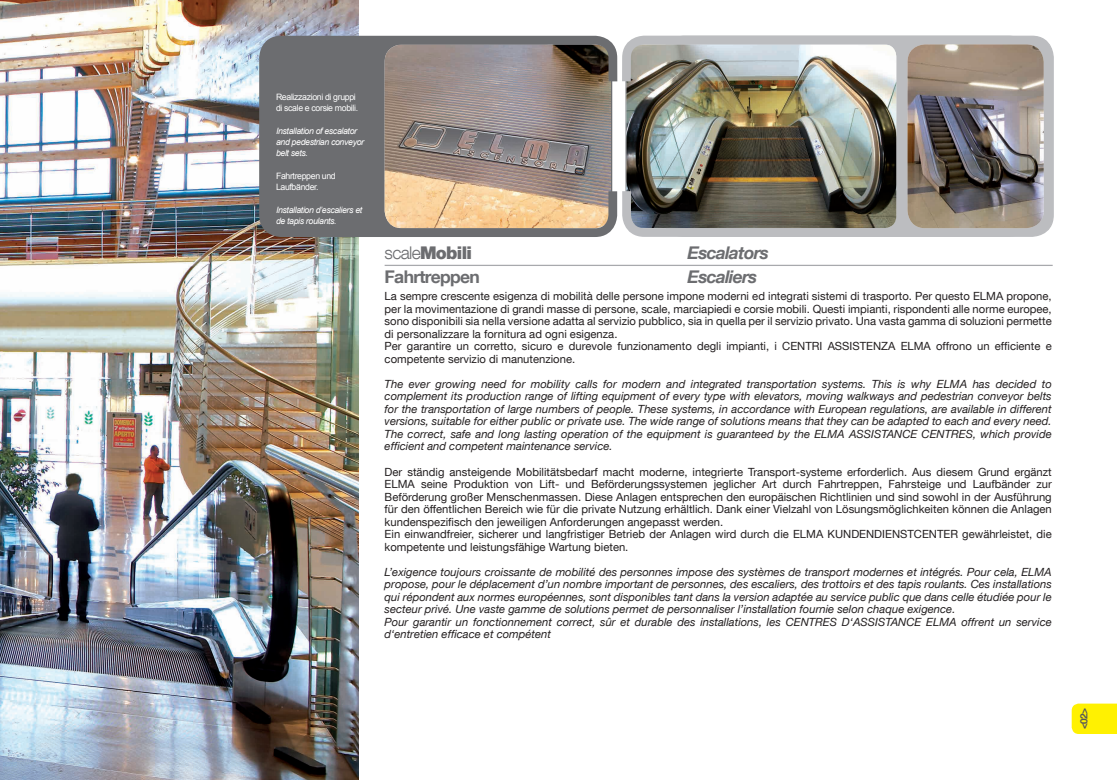
<style>
.page{position:relative;width:1117px;height:780px;background:#fff}
.page>*{position:absolute;margin:0;border:0;box-sizing:border-box;transform-origin:0 0}
.t1{font:italic 700 17.5px "Helvetica Neue LT Com";letter-spacing:-.04em;color:#6c6d70}
.t2{font:900 17.5px "Helvetica Neue LT Com";letter-spacing:-.04em;color:#6c6d70}
.t3{font:700 17.5px "Helvetica Neue LT Com";letter-spacing:-.04em;color:#6c6d70}
.t4{font:11.25px/12.5px "Helvetica Neue LT Com";color:#231f20}
.t5{font:italic 11.25px/12.5px "Helvetica Neue LT Com";color:#231f20;text-align:justify}
.t6{font:700 10px "Helvetica Neue LT Com";color:#57585a}
.t7{font:italic 8.75px/11.2px "Arial";letter-spacing:-.04em;color:#fff}
.t8{font:8.75px/11.2px "Arial";letter-spacing:-.04em;color:#fff}
.s1{font-weight:300}
</style>
<div class="page">
<img style="left:0;top:0;width:358px;height:780px">
<svg style="left:1071px;top:703px;width:45px;height:31px"></svg>
<hr style="left:384px;top:265px;width:668px;height:1px;background:#a8a9ad">
<div style="left:662px;top:36px;width:390px;height:200px;background:#bcbdc0;border-radius:21px"></div>
<img style="left:632px;top:46px;width:264px;height:181px">
<div style="left:622px;top:36px;width:408px;height:201px;border:9px solid #bcbdc0;border-radius:18px"></div>
<div style="left:263px;top:42px;width:293px;height:191px;background:#6c6d70;border-radius:21px"></div>
<img style="left:384px;top:46px;width:223px;height:181px">
<div style="left:259px;top:36px;width:358px;height:201px;border:9px solid #6c6d70;border-radius:18px"></div>
<img style="left:907px;top:44px;width:136px;height:184px">
<hr style="left:611px;top:78px;width:1px;height:117px;background:#6c6d70">
<hr style="left:625px;top:79px;width:1px;height:117px;background:#bcbdc0">
<p class="t8" style="left:276px;top:91px;width:84px">Realizzazioni di gruppi di scale e corsie mobili.</p>
<p class="t7" style="left:276px;top:125px;width:90px">Installation of escalator and pedestrian conveyor belt sets.</p>
<p class="t8" style="left:276px;top:170px;width:61px">Fahrtreppen und<br>Laufbänder.</p>
<p class="t7" style="left:276px;top:204px;width:88px">Installation d’escaliers et de tapis roulants.</p>
<h1 class="t2" style="left:384px;top:242px;width:89px"><span class="s1">scale</span>Mobili</h1>
<h1 class="t1" style="left:687px;top:242px;width:83px">Escalators</h1>
<h1 class="t3" style="left:384px;top:265px;width:97px">Fahrtreppen</h1>
<h1 class="t1" style="left:687px;top:265px;width:71px">Escaliers</h1>
<p class="t4" style="left:384px;top:290px;width:668px">La sempre crescente esigenza di mobilità delle persone impone moderni ed integrati sistemi di trasporto. Per questo ELMA propone, per la movimentazione di grandi masse di persone, scale, marciapiedi e corsie mobili. Questi impianti, rispondenti alle norme europee, sono disponibili sia nella versione adatta al servizio pubblico, sia in quella per il servizio privato. Una vasta gamma di soluzioni permette di personalizzare la fornitura ad ogni esigenza.<br>Per garantire un corretto, sicuro e durevole funzionamento degli impianti, i CENTRI ASSISTENZA ELMA offrono un efficiente e competente servizio di manutenzione.</p>
<p class="t5" style="left:384px;top:377px;width:668px">The ever growing need for mobility calls for modern and integrated transportation systems. This is why ELMA has decided to complement its production range of lifting equipment of every type with elevators, moving walkways and pedestrian conveyor belts for the transportation of large numbers of people. These systems, in accordance with European regulations, are available in different versions, suitable for either public or private use. The wide range of solutions means that they can be adapted to each and every need.<br>The correct, safe and long lasting operation of the equipment is guaranteed by the ELMA ASSISTANCE CENTRES, which provide efficient and competent maintenance service.</p>
<p class="t4" style="left:384px;top:465px;width:668px">Der ständig ansteigende Mobilitätsbedarf macht moderne, integrierte Transport-systeme erforderlich. Aus diesem Grund ergänzt ELMA seine Produktion von Lift- und Beförderungssystemen jeglicher Art durch Fahrtreppen, Fahrsteige und Laufbänder zur Beförderung großer Menschenmassen. Diese Anlagen entsprechen den europäischen Richtlinien und sind sowohl in der Ausführung für den öffentlichen Bereich wie für die private Nutzung erhältlich. Dank einer Vielzahl von Lösungsmöglichkeiten können die Anlagen kundenspezifisch den jeweiligen Anforderungen angepasst werden.<br>Ein einwandfreier, sicherer und langfristiger Betrieb der Anlagen wird durch die ELMA KUNDENDIENSTCENTER gewährleistet, die kompetente und leistungsfähige Wartung bieten.</p>
<p class="t5" style="left:384px;top:565px;width:668px;text-align:left">L’exigence toujours croissante de mobilité des personnes impose des systèmes de transport modernes et intégrés. Pour cela, ELMA propose, pour le déplacement d’un nombre important de personnes, des escaliers, des trottoirs et des tapis roulants. Ces installations qui répondent aux normes européennes, sont disponibles tant dans la version adaptée au service public que dans celle étudiée pour le secteur privé. Une vaste gamme de solutions permet de personnaliser l’installation fournie selon chaque exigence.<br>Pour garantir un fonctionnement correct, sûr et durable des installations, les CENTRES D‘ASSISTANCE ELMA offrent un service d‘entretien efficace et compétent</p>
<p class="t6" style="left:1077px;top:729px;width:22px;rotate:-90deg">&lt;02&gt;</p>
</div>
